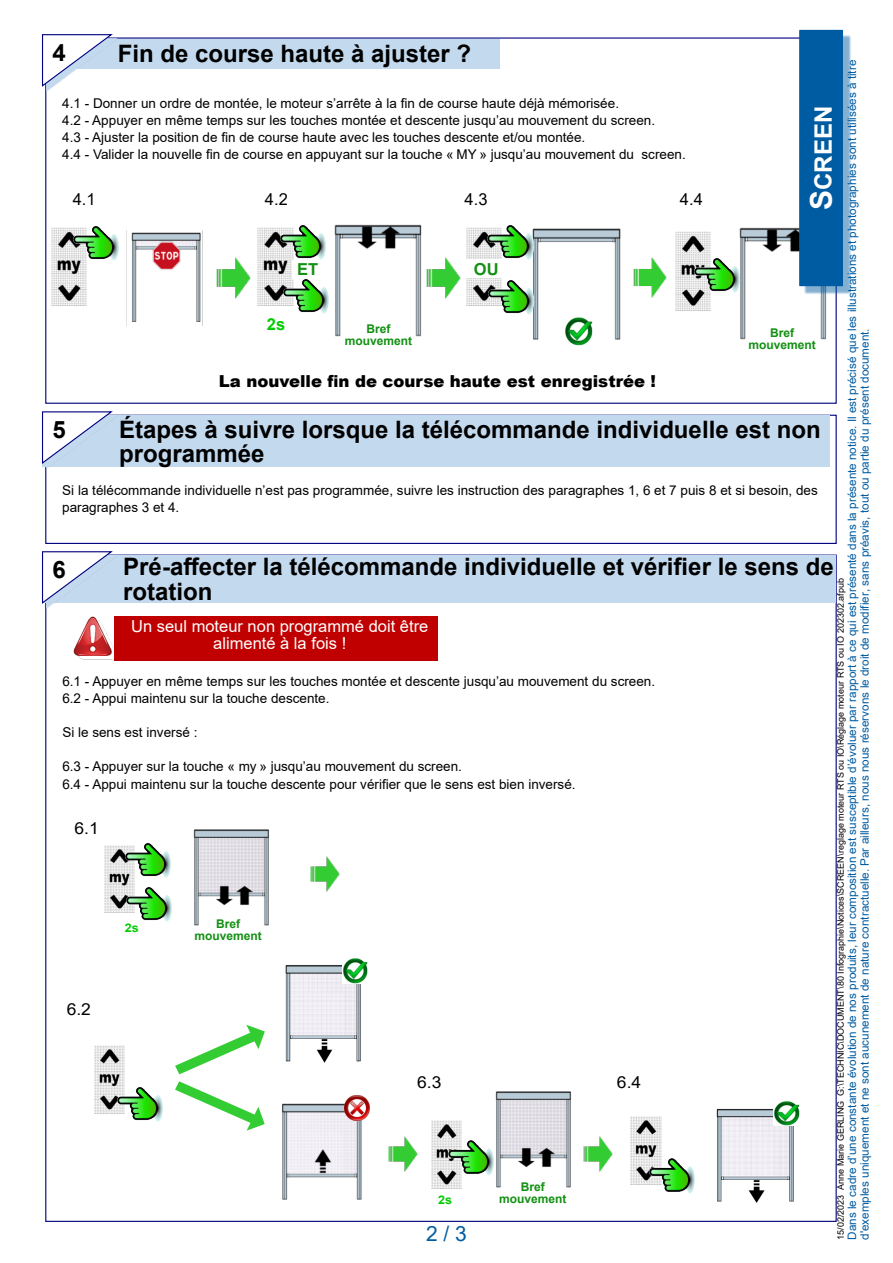
<style>
.page{position:relative;width:893px;height:1263px;background:#fff}
.page>*{position:absolute;margin:0;border:0;box-sizing:border-box;transform-origin:0 0}
.t1{font:700 24px/24px "Arial";color:#000}
.t2{font:700 24px "Arial";color:#fff}
.t3{font:21px "Arial";color:#005ca2}
.t4{font:16.5px/17.1px "Arial";color:#fff;text-align:center}
.t5{font:900 16.5px "Arial";color:#000}
.t6{font:16.5px "Arial";color:#000}
.t7{font:16.5px "Arial";color:#000;scale:1.06 1}
.t8{font:700 16.5px "Arial";color:#129012}
.t9{font:700 16.5px "Arial";color:#0c0}
.t10{font:13.5px/17.1px "Arial";color:#000}
.t11{font:700 12px/12px "Arial";color:#129012;text-align:center}
.t12{font:700 11.85px "Arial";color:#0c0;scale:1.06 1}
.t13{font:11.7px/12.8px "Arial";color:#005ca2}
.t14{font:9px "Arial";color:#000}
.s1{font-size:30px}
</style>
<div class="page">
<div style="left:43px;top:39px;width:457px;height:29px;background:#c3d9ee"></div>
<img style="left:46px;top:38px;width:72px;height:53px">
<svg style="left:42px;top:34px;width:73px;height:53px"></svg>
<img style="left:51px;top:227px;width:35px;height:79px">
<img style="left:675px;top:232px;width:35px;height:79px">
<img style="left:258px;top:227px;width:34px;height:79px">
<img style="left:467px;top:227px;width:17px;height:79px">
<div style="left:465px;top:260px;width:42px;height:18px;background:#fff"></div>
<img style="left:126px;top:231px;width:77px;height:94px">
<img style="left:217px;top:258px;width:33px;height:40px">
<img style="left:426px;top:258px;width:34px;height:40px">
<img style="left:633px;top:258px;width:34px;height:40px">
<img style="left:334px;top:224px;width:88px;height:113px">
<img style="left:533px;top:228px;width:88px;height:112px">
<img style="left:739px;top:227px;width:88px;height:113px">
<img style="left:564px;top:317px;width:30px;height:28px">
<img style="left:69px;top:226px;width:50px;height:41px">
<img style="left:280px;top:270px;width:55px;height:50px">
<img style="left:276px;top:225px;width:50px;height:42px">
<img style="left:484px;top:271px;width:56px;height:51px">
<img style="left:484px;top:225px;width:55px;height:42px">
<img style="left:690px;top:249px;width:55px;height:51px">
<div style="left:45px;top:415px;width:792px;height:129px;border:1px solid #000080"></div>
<div style="left:43px;top:416px;width:787px;height:51px;background:#c3d9ee"></div>
<svg style="left:42px;top:411px;width:73px;height:53px"></svg>
<div style="left:43px;top:556px;width:793px;height:47px;background:#c3d9ee"></div>
<img style="left:46px;top:555px;width:72px;height:54px">
<svg style="left:42px;top:551px;width:73px;height:53px"></svg>
<img style="left:73px;top:616px;width:41px;height:44px">
<div style="left:114px;top:616px;width:324px;height:45px;background:#c00000"></div>
<img style="left:105px;top:845px;width:18px;height:68px">
<img style="left:193px;top:829px;width:76px;height:97px">
<img style="left:495px;top:1091px;width:76px;height:97px">
<img style="left:310px;top:857px;width:29px;height:34px">
<img style="left:389px;top:1137px;width:29px;height:34px">
<img style="left:583px;top:1137px;width:29px;height:34px">
<img style="left:95px;top:1046px;width:30px;height:67px">
<img style="left:631px;top:1117px;width:30px;height:67px">
<img style="left:431px;top:1121px;width:30px;height:67px">
<svg style="left:175px;top:1025px;width:90px;height:49px"></svg>
<svg style="left:175px;top:1081px;width:90px;height:50px"></svg>
<img style="left:285px;top:965px;width:76px;height:98px">
<img style="left:716px;top:1108px;width:78px;height:95px">
<img style="left:282px;top:1103px;width:80px;height:97px">
<img style="left:342px;top:958px;width:26px;height:25px">
<img style="left:774px;top:1101px;width:26px;height:25px">
<img style="left:344px;top:1095px;width:26px;height:26px">
<img style="left:121px;top:843px;width:50px;height:42px">
<img style="left:123px;top:878px;width:49px;height:44px">
<img style="left:113px;top:1078px;width:50px;height:44px">
<img style="left:445px;top:1131px;width:55px;height:51px">
<img style="left:645px;top:1150px;width:50px;height:44px">
<img style="left:803px;top:35px;width:48px;height:259px">
<div style="left:799px;top:30px;width:44px;height:256px;background:#005ca2"></div>
<h1 class="t1" style="left:53px;top:43px;width:15px">4</h1>
<h1 class="t1" style="left:118px;top:44px;width:355px">Fin de course haute à ajuster ?</h1>
<p class="t10" style="left:62px;top:96px;width:625px">4.1 - Donner un ordre de montée, le moteur s’arrête à la fin de course haute déjà mémorisée.<br>4.2 - Appuyer en même temps sur les touches montée et descente jusqu’au mouvement du screen.<br>4.3 - Ajuster la position de fin de course haute avec les touches descente et/ou montée.<br>4.4 - Valider la nouvelle fin de course en appuyant sur la touche « MY » jusqu’au mouvement du screen.</p>
<p class="t13" style="left:847px;top:1240px;width:1181px;rotate:-90deg">Dans le cadre d’une constante évolution de nos produits, leur composition est susceptible d’évoluer par rapport à ce qui est présenté dans la présente notice. Il est précisé que les illustrations et photographies sont utilisées à titre d'exemples uniquement et ne sont aucunement de nature contractuelle. Par ailleurs, nous nous réservons le droit de modifier, sans préavis, tout ou partie du présent document.</p>
<h1 class="t2" style="left:814px;top:210px;width:106px;rotate:-90deg"><span class="s1">S</span>CREEN</h1>
<p class="t6" style="left:73px;top:193px;width:24px">4.1</p>
<p class="t6" style="left:265px;top:193px;width:24px">4.2</p>
<p class="t6" style="left:465px;top:193px;width:24px">4.3</p>
<p class="t6" style="left:680px;top:193px;width:24px">4.4</p>
<p class="t8" style="left:297px;top:263px;width:23px">ET</p>
<p class="t8" style="left:474px;top:263px;width:26px">OU</p>
<p class="t9" style="left:267px;top:318px;width:20px">2s</p>
<p class="t11" style="left:345px;top:324px;width:69px">Bref mouvement</p>
<p class="t11" style="left:748px;top:328px;width:69px;line-height:12.5px">Bref mouvement</p>
<p class="t5" style="left:219px;top:375px;width:439px">La nouvelle fin de course haute est enregistrée !</p>
<h1 class="t1" style="left:119px;top:420px;width:703px">Étapes à suivre lorsque la télécommande individuelle est non programmée</h1>
<h1 class="t1" style="left:53px;top:420px;width:15px">5</h1>
<p class="t10" style="left:62px;top:483px;width:757px">Si la télécommande individuelle n’est pas programmée, suivre les instruction des paragraphes 1, 6 et 7 puis 8 et si besoin, des paragraphes 3 et 4.</p>
<h1 class="t1" style="left:123px;top:557px;width:712px;line-height:24.8px">Pré-affecter la télécommande individuelle et vérifier le sens de rotation</h1>
<h1 class="t1" style="left:53px;top:560px;width:15px">6</h1>
<p class="t14" style="left:837px;top:1240px;width:663px;rotate:-90deg">15/02/2023 Anne Marie GERLING G:\TECHNIC\DOCUMENT\80 Infographie\Notices\SCREEN\reglage moteur RTS ou IO\Réglage moteur RTS ou IO 202302.afpub</p>
<p class="t4" style="left:131px;top:619px;width:299px">Un seul moteur non programmé doit être alimenté à la fois !</p>
<p class="t10" style="left:62px;top:674px;width:594px">6.1 - Appuyer en même temps sur les touches montée et descente jusqu’au mouvement du screen.<br>6.2 - Appui maintenu sur la touche descente.</p>
<p class="t10" style="left:62px;top:725px;width:137px">Si le sens est inversé :</p>
<p class="t10" style="left:62px;top:759px;width:515px">6.3 - Appuyer sur la touche « my » jusqu’au mouvement du screen.<br>6.4 - Appui maintenu sur la touche descente pour vérifier que le sens est bien inversé.</p>
<p class="t7" style="left:74px;top:821px;width:24px">6.1</p>
<p class="t11" style="left:195px;top:918px;width:69px">Bref mouvement</p>
<p class="t12" style="left:125px;top:924px;width:15px">2s</p>
<p class="t7" style="left:67px;top:1003px;width:24px">6.2</p>
<p class="t7" style="left:417px;top:1075px;width:24px">6.3</p>
<p class="t7" style="left:617px;top:1075px;width:24px">6.4</p>
<p class="t11" style="left:499px;top:1182px;width:69px">Bref mouvement</p>
<p class="t12" style="left:438px;top:1195px;width:15px">2s</p>
<h2 class="t3" style="left:426px;top:1226px;width:42px">2/3</h2>
</div>
